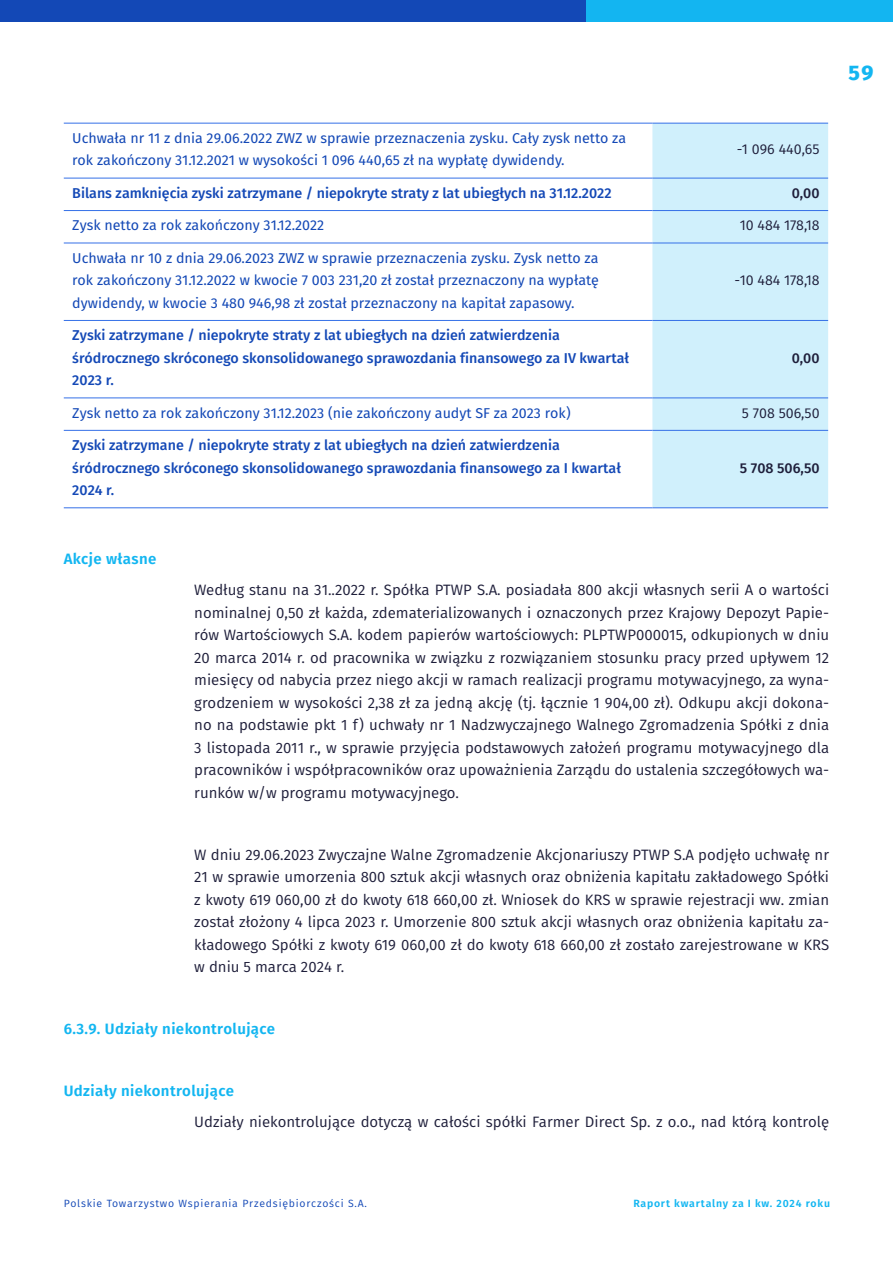
<style>
.page{position:relative;width:893px;height:1263px;background:#fff}
.page>*{position:absolute;margin:0;border:0;box-sizing:border-box;transform-origin:0 0}
.t1{font:800 21px "Fira Sans";color:#13b6f1}
.t2{font:15px/22.5px "Fira Sans";color:#1e1e3a;text-align:justify}
.t3{font:600 15px "Fira Sans";letter-spacing:.025em;color:#13b6f1}
.t4{font:14.25px/22.5px "Fira Sans";color:#1348b6}
.t5{font:500 14.25px/22.5px "Fira Sans";color:#1348b6}
.t6{font:14.25px "Fira Sans";color:#1e1e3a}
.t7{font:500 14.25px "Fira Sans";color:#1e1e3a}
.t8{font:10.5px "Fira Sans";letter-spacing:.075em;color:#1348b6}
.t9{font:600 10.5px "Fira Sans";letter-spacing:.075em;color:#13b6f1}
</style>
<div class="page">
<div style="left:0;top:0;width:586px;height:21px;background:#1348b6"></div>
<div style="left:586px;top:0;width:307px;height:21px;background:#13b5f1"></div>
<svg style="left:652px;top:124px;width:176px;height:383px;background:#d1effb"></svg>
<hr style="left:64px;top:123px;width:588px;height:1px;background:#3570e7">
<hr style="left:64px;top:178px;width:588px;height:1px;background:#3570e7">
<hr style="left:64px;top:210px;width:588px;height:1px;background:#3570e7">
<hr style="left:64px;top:243px;width:588px;height:1px;background:#3570e7">
<hr style="left:64px;top:320px;width:588px;height:1px;background:#3570e7">
<hr style="left:64px;top:398px;width:588px;height:1px;background:#3570e7">
<hr style="left:64px;top:430px;width:588px;height:1px;background:#3570e7">
<hr style="left:652px;top:123px;width:176px;height:1px;background:#3570e7">
<hr style="left:652px;top:178px;width:176px;height:1px;background:#3570e7">
<hr style="left:652px;top:210px;width:176px;height:1px;background:#3570e7">
<hr style="left:652px;top:243px;width:176px;height:1px;background:#3570e7">
<hr style="left:652px;top:320px;width:176px;height:1px;background:#3570e7">
<hr style="left:652px;top:398px;width:176px;height:1px;background:#3570e7">
<hr style="left:652px;top:430px;width:176px;height:1px;background:#3570e7">
<hr style="left:652px;top:507px;width:176px;height:1px;background:#3570e7">
<hr style="left:64px;top:507px;width:588px;height:1px;background:#3570e7">
<p class="t4" style="left:72px;top:128px;width:555px">Uchwała nr 11 z dnia 29.06.2022 ZWZ w sprawie przeznaczenia zysku. Cały zysk netto za rok zakończony 31.12.2021 w wysokości 1 096 440,65 zł na wypłatę dywidendy.</p>
<p class="t6" style="left:737px;top:139px;width:84px">-1 096 440,65</p>
<p class="t5" style="left:72px;top:183px;width:541px">Bilans zamknięcia zyski zatrzymane / niepokryte straty z lat ubiegłych na 31.12.2022</p>
<p class="t7" style="left:792px;top:183px;width:29px">0,00</p>
<p class="t4" style="left:72px;top:215px;width:254px">Zysk netto za rok zakończony 31.12.2022</p>
<p class="t6" style="left:740px;top:215px;width:81px">10 484 178,18</p>
<p class="t4" style="left:72px;top:247px;width:528px;text-align:justify">Uchwała nr 10 z dnia 29.06.2023 ZWZ w sprawie przeznaczenia zysku. Zysk netto za rok zakończony 31.12.2022 w kwocie 7 003 231,20 zł został przeznaczony na wypłatę dywidendy, w kwocie 3 480 946,98 zł został przeznaczony na kapitał zapasowy.</p>
<p class="t6" style="left:735px;top:270px;width:86px">-10 484 178,18</p>
<p class="t5" style="left:72px;top:325px;width:558px">Zyski zatrzymane / niepokryte straty z lat ubiegłych na dzień zatwierdzenia śródrocznego skróconego skonsolidowanego sprawozdania finansowego za IV kwartał<br>2023 r.</p>
<p class="t7" style="left:792px;top:348px;width:29px">0,00</p>
<p class="t4" style="left:72px;top:402px;width:500px">Zysk netto za rok zakończony 31.12.2023 (nie zakończony audyt SF za 2023 rok)</p>
<p class="t6" style="left:742px;top:403px;width:79px">5 708 506,50</p>
<p class="t5" style="left:72px;top:435px;width:550px">Zyski zatrzymane / niepokryte straty z lat ubiegłych na dzień zatwierdzenia śródrocznego skróconego skonsolidowanego sprawozdania finansowego za I kwartał<br>2024 r.</p>
<p class="t7" style="left:740px;top:458px;width:81px">5 708 506,50</p>
<h1 class="t1" style="left:849px;top:58px;width:27px">59</h1>
<p class="t3" style="left:64px;top:548px;width:94px">Akcje własne</p>
<p class="t2" style="left:194px;top:580px;width:636px">Według stanu na 31..2022 r. Spółka PTWP S.A. posiadała 800 akcji własnych serii A o wartości nominalnej 0,50 zł każda, zdematerializowanych i oznaczonych przez Krajowy Depozyt Papie&shy;rów Wartościowych S.A. kodem papierów wartościowych: PLPTWP000015, odkupionych w dniu 20 marca 2014 r. od pracownika w związku z rozwiązaniem stosunku pracy przed upływem 12 miesięcy od nabycia przez niego akcji w ramach realizacji programu motywacyjnego, za wyna&shy;grodzeniem w wysokości 2,38 zł za jedną akcję (tj. łącznie 1 904,00 zł). Odkupu akcji dokona&shy;no na podstawie pkt 1 f) uchwały nr 1 Nadzwyczajnego Walnego Zgromadzenia Spółki z dnia 3 listopada 2011 r., w sprawie przyjęcia podstawowych założeń programu motywacyjnego dla pracowników i współpracowników oraz upoważnienia Zarządu do ustalenia szczegółowych wa&shy;runków w/w programu motywacyjnego.</p>
<p class="t2" style="left:194px;top:844px;width:636px">W dniu 29.06.2023 Zwyczajne Walne Zgromadzenie Akcjonariuszy PTWP S.A podjęło uchwałę nr 21 w sprawie umorzenia 800 sztuk akcji własnych oraz obniżenia kapitału zakładowego Spółki z kwoty 619 060,00 zł do kwoty 618 660,00 zł. Wniosek do KRS w sprawie rejestracji ww. zmian został złożony 4 lipca 2023 r. Umorzenie 800 sztuk akcji własnych oraz obniżenia kapitału za&shy;kładowego Spółki z kwoty 619 060,00 zł do kwoty 618 660,00 zł zostało zarejestrowane w KRS w dniu 5 marca 2024 r.</p>
<p class="t3" style="left:64px;top:1018px;width:213px">6.3.9. Udziały niekontrolujące</p>
<p class="t3" style="left:64px;top:1080px;width:172px">Udziały niekontrolujące</p>
<p class="t2" style="left:194px;top:1112px;width:636px">Udziały niekontrolujące dotyczą w całości spółki Farmer Direct Sp. z o.o., nad którą kontrolę</p>
<p class="t8" style="left:64px;top:1196px;width:305px">Polskie Towarzystwo Wspierania Przedsiębiorczości S.A.</p>
<p class="t9" style="left:633px;top:1196px;width:198px">Raport kwartalny za I kw. 2024 roku</p>
</div>
